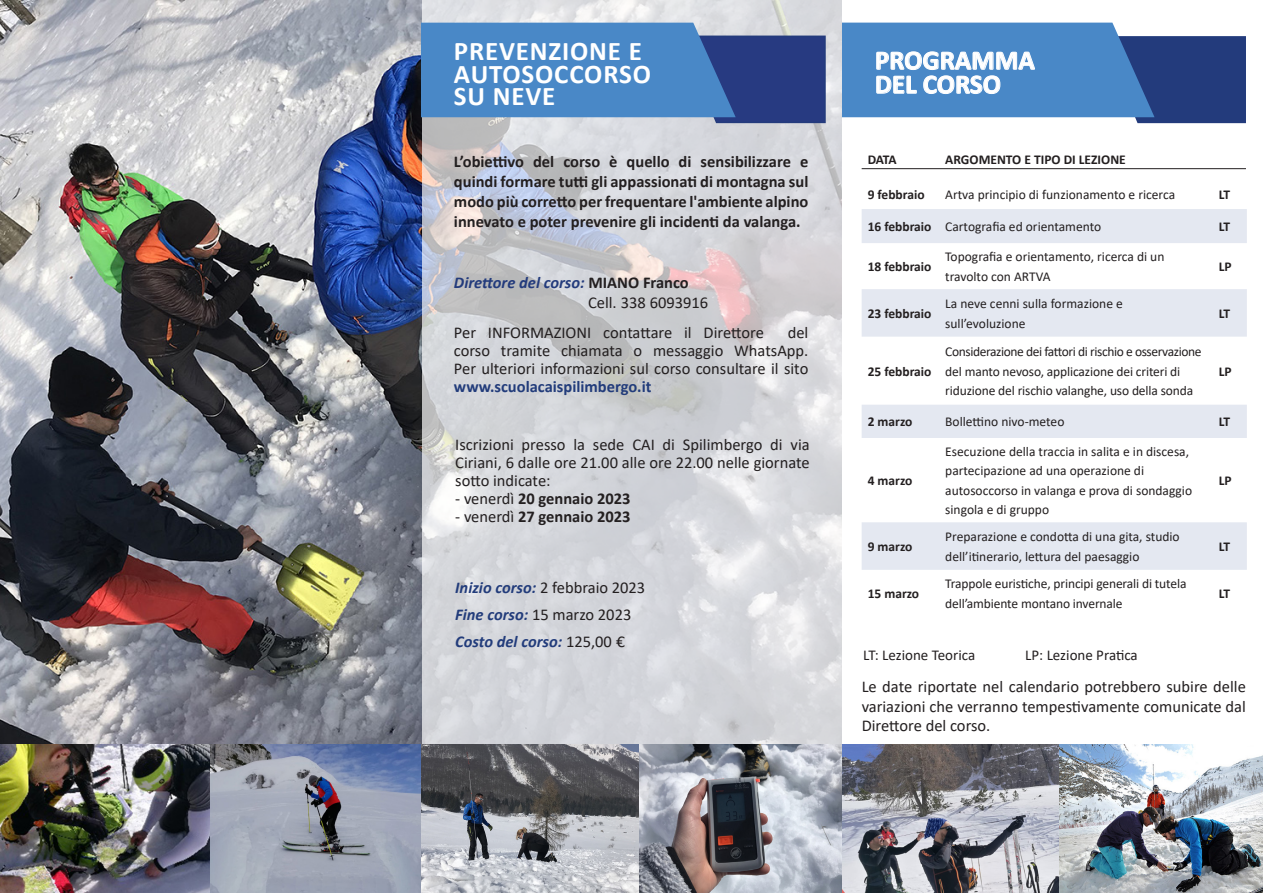
<style>
.page{position:relative;width:1263px;height:893px;background:#fff}
.page>*{position:absolute;margin:0;border:0;box-sizing:border-box;transform-origin:0 0}
.t1{font:700 27px "Calibri";letter-spacing:.03em;color:#fff}
.t2{font:700 27px "Calibri";color:#fff}
.t3{font:16.5px/18px "Calibri";color:#231f20;text-align:justify}
.t4{font:700 16.5px/19.8px "Calibri";color:#231f20;text-align:justify}
.t5{font:italic 700 16.5px "Calibri";color:#233b7c}
.t6{font:italic 700 16.5px "Calibri";color:#223c7b}
.t7{font:15px "Calibri";color:#231f20}
.t8{font:13.5px/19.5px "Calibri";color:#231f20}
.t9{font:700 13.5px "Calibri";color:#231f20}
.s1{font-style:normal;color:#231f20}
.s2{font-weight:700;color:#223c7b}
.s3{font-weight:400}
.s4{font-weight:700;font-style:italic;color:#223c7b}
.s5{font-weight:400;font-style:normal;color:#231f20}
</style>
<div class="page">
<img style="left:0;top:0;width:422px;height:745px">
<svg style="left:422px;top:0;width:432px;height:745px;background:#d4d5d9"></svg>
<svg style="left:421px;top:23px;width:405px;height:101px;background:#4d7db8"></svg>
<img style="left:0;top:745px;width:1059px;height:148px">
<svg style="left:842px;top:23px;width:404px;height:100px;background:#5684bc"></svg>
<svg style="left:862px;top:209px;width:385px;height:361px"></svg>
<img style="left:1059px;top:745px;width:204px;height:148px">
<hr style="left:862px;top:168px;width:384px;height:1px;background:#231f20">
<p class="t1" style="left:454px;top:32px;width:190px">PREVENZIONE E</p>
<p class="t1" style="left:454px;top:55px;width:198px">AUTOSOCCORSO</p>
<p class="t1" style="left:454px;top:77px;width:103px">SU NEVE</p>
<p class="t4" style="left:454px;top:152px;width:356px">L’obiettivo del corso è quello di sensibilizzare e quindi formare tutti gli appassionati di montagna sul modo più corretto per frequentare l'ambiente alpino innevato e poter prevenire gli incidenti da valanga.</p>
<p class="t5" style="left:454px;top:271px;width:236px">Direttore del corso: <span class="s1">MIANO Franco</span></p>
<p class="t3" style="left:588px;top:293px;width:122px">Cell. 338 6093916</p>
<p class="t3" style="left:454px;top:323px;width:312px">Per INFORMAZIONI contattare il Direttore</p>
<p class="t3" style="left:454px;top:323px;width:356px;text-indent:334px">del corso tramite chiamata o messaggio WhatsApp.<br>Per ulteriori informazioni sul corso consultare il sito <span class="s2">www.scuolacaispilimbergo.it</span></p>
<p class="t3" style="left:455px;top:435px;width:356px">Iscrizioni presso la sede CAI di Spilimbergo di via Ciriani, 6 dalle ore 21.00 alle ore 22.00 nelle giornate sotto indicate:</p>
<p class="t4" style="left:455px;top:489px;width:177px"><span class="s3">- venerdì</span> 20 gennaio 2023</p>
<p class="t4" style="left:455px;top:507px;width:177px"><span class="s3">- venerdì</span> 27 gennaio 2023</p>
<p class="t3" style="left:455px;top:578px;width:192px"><span class="s4">Inizio corso:</span> 2 febbraio 2023</p>
<p class="t3" style="left:455px;top:605px;width:178px"><span class="s4">Fine corso:</span> 15 marzo 2023</p>
<p class="t6" style="left:455px;top:630px;width:172px">Costo del corso: <span class="s5">125,00 €</span></p>
<p class="t2" style="left:875px;top:41px;width:161px">PROGRAMMA</p>
<p class="t2" style="left:875px;top:65px;width:128px">DEL CORSO</p>
<p class="t9" style="left:868px;top:150px;width:31px">DATA</p>
<p class="t9" style="left:945px;top:150px;width:182px">ARGOMENTO E TIPO DI LEZIONE</p>
<p class="t9" style="left:868px;top:185px;width:58px">9 febbraio</p>
<p class="t8" style="left:945px;top:184px;width:231px">Artva principio di funzionamento e ricerca</p>
<p class="t9" style="left:1219px;top:185px;width:13px">LT</p>
<p class="t9" style="left:868px;top:217px;width:65px">16 febbraio</p>
<p class="t8" style="left:945px;top:217px;width:157px">Cartografia ed orientamento</p>
<p class="t9" style="left:1219px;top:217px;width:13px">LT</p>
<p class="t9" style="left:868px;top:257px;width:65px">18 febbraio</p>
<p class="t8" style="left:945px;top:247px;width:221px">Topografia e orientamento, ricerca di un</p>
<p class="t8" style="left:945px;top:266px;width:107px">travolto con ARTVA</p>
<p class="t9" style="left:1219px;top:257px;width:14px">LP</p>
<p class="t9" style="left:868px;top:304px;width:65px">23 febbraio</p>
<p class="t9" style="left:868px;top:362px;width:65px">25 febbraio</p>
<p class="t8" style="left:945px;top:294px;width:179px">La neve cenni sulla formazione e</p>
<p class="t8" style="left:945px;top:313px;width:82px">sull’evoluzione</p>
<p class="t8" style="left:945px;top:342px;width:258px">Considerazione dei fattori di rischio e osservazione del manto nevoso, applicazione dei criteri di riduzione del rischio valanghe, uso della sonda</p>
<p class="t9" style="left:1219px;top:304px;width:13px">LT</p>
<p class="t9" style="left:1219px;top:362px;width:14px">LP</p>
<p class="t9" style="left:868px;top:412px;width:46px">2 marzo</p>
<p class="t8" style="left:945px;top:412px;width:121px">Bollettino nivo-meteo</p>
<p class="t9" style="left:1219px;top:412px;width:13px">LT</p>
<p class="t9" style="left:868px;top:471px;width:46px">4 marzo</p>
<p class="t8" style="left:945px;top:441px;width:245px">Esecuzione della traccia in salita e in discesa, partecipazione ad una operazione di</p>
<p class="t8" style="left:945px;top:480px;width:248px">autosoccorso in valanga e prova di sondaggio singola e di gruppo</p>
<p class="t9" style="left:1219px;top:471px;width:14px">LP</p>
<p class="t9" style="left:868px;top:537px;width:46px">9 marzo</p>
<p class="t8" style="left:945px;top:527px;width:236px">Preparazione e condotta di una gita, studio dell’itinerario, lettura del paesaggio</p>
<p class="t9" style="left:1219px;top:537px;width:13px">LT</p>
<p class="t9" style="left:868px;top:584px;width:53px">15 marzo</p>
<p class="t8" style="left:945px;top:574px;width:243px">Trappole euristiche, principi generali di tutela dell’ambiente montano invernale</p>
<p class="t9" style="left:1219px;top:584px;width:13px">LT</p>
<p class="t7" style="left:863px;top:645px;width:114px">LT: Lezione Teorica</p>
<p class="t7" style="left:1025px;top:645px;width:114px">LP: Lezione Pratica</p>
<p class="t3" style="left:862px;top:677px;width:386px;line-height:19.5px">Le date riportate nel calendario potrebbero subire delle variazioni che verranno tempestivamente comunicate dal Direttore del corso.</p>
</div>
